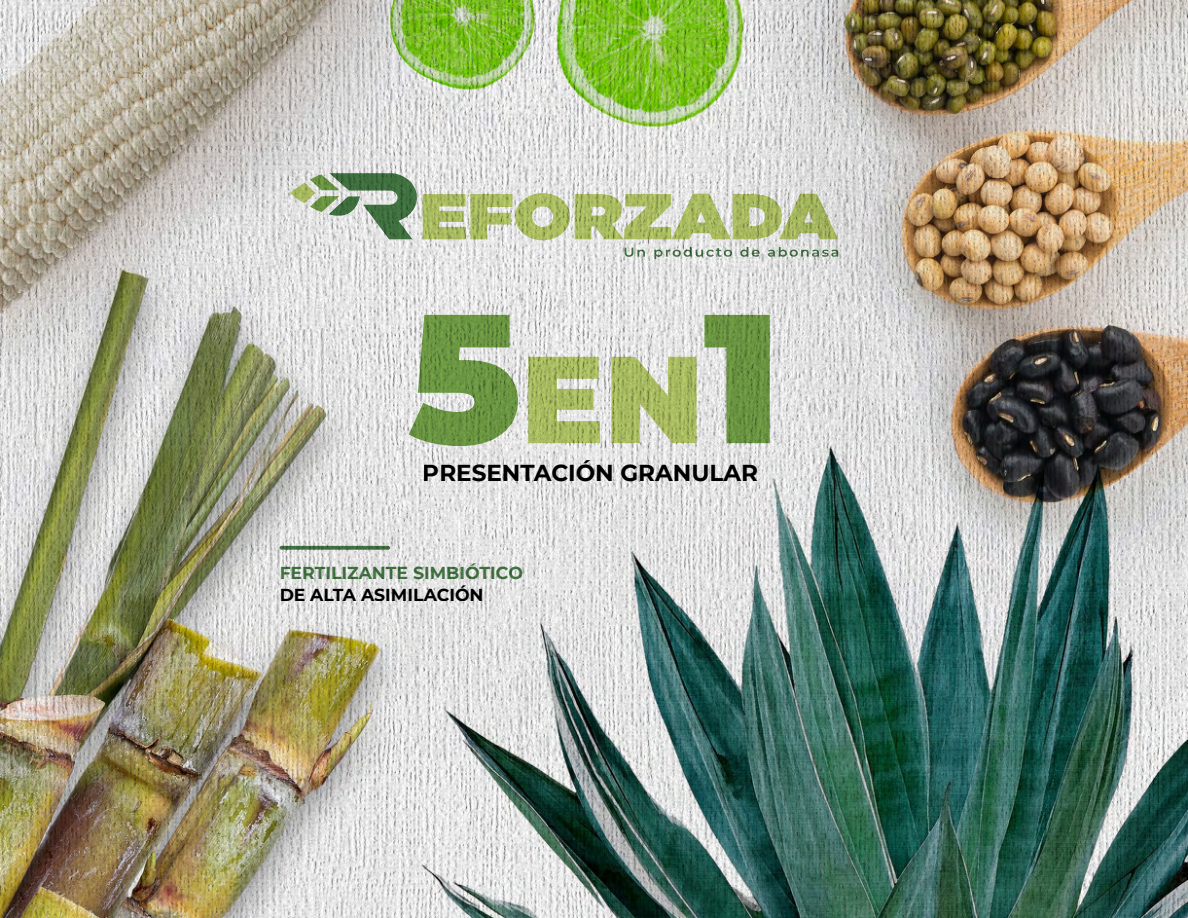
<style>
.page{position:relative;width:1188px;height:918px;background:#fff}
.page>*{position:absolute;margin:0;border:0;box-sizing:border-box;transform-origin:0 0}
.t1{font:900 183.3px "Montserrat";color:#76a649}
.t2{font:900 123.45px "Montserrat";color:#bbd06b}
.t3{font:700 23.1px "Montserrat";color:#000}
.t4{font:700 17.25px "Montserrat";color:#467c46}
.t5{font:700 17.25px "Montserrat";color:#000}
.s1{font-size:183.3px;color:#76a649}
</style>
<div class="page">
<img style="left:0;top:0;width:1188px;height:918px">
<svg style="left:423px;top:193px;width:415px;height:47px;background:#b8c58a"></svg>
<svg style="left:290px;top:173px;width:127px;height:66px;background:#9fb29a"></svg>
<svg style="left:625px;top:248px;width:20px;height:9px"></svg>
<svg style="left:654px;top:247px;width:78px;height:12px"></svg>
<svg style="left:740px;top:247px;width:20px;height:10px"></svg>
<svg style="left:768px;top:247px;width:70px;height:10px"></svg>
<svg style="left:280px;top:546px;width:110px;height:4px"></svg>
<h1 class="t1" style="left:408px;top:240px;width:115px">5</h1>
<h3 class="t3" style="left:423px;top:456px;width:337px">PRESENTACIÓN GRANULAR</h3>
<h2 class="t2" style="left:521px;top:307px;width:260px">EN<span class="s1">1</span></h2>
<p class="t4" style="left:280px;top:560px;width:245px">FERTILIZANTE SIMBIÓTICO</p>
<p class="t5" style="left:280px;top:582px;width:206px">DE ALTA ASIMILACIÓN</p>
</div>
